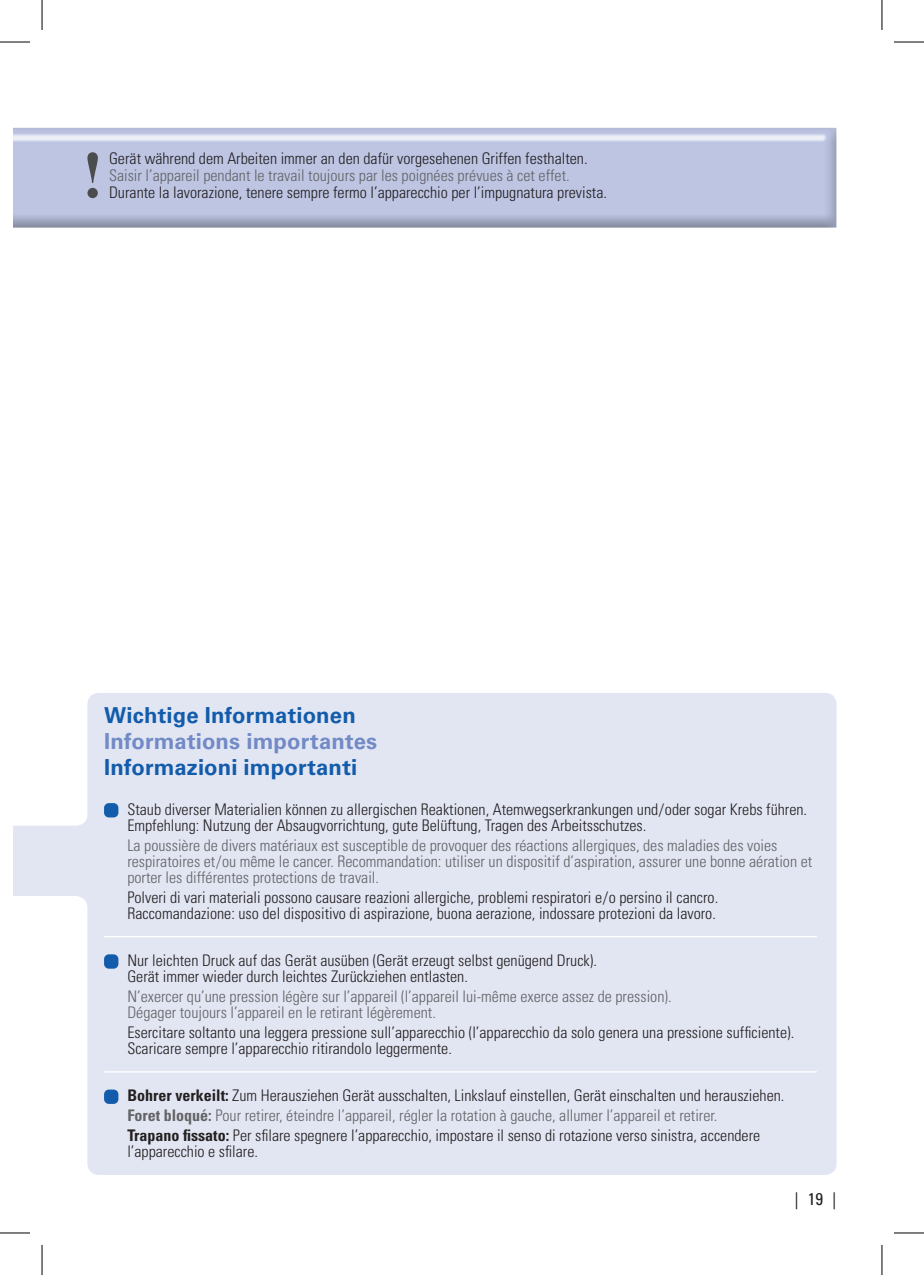
<style>
.page{position:relative;width:924px;height:1275px;background:#fff}
.page>*{position:absolute;margin:0;border:0;box-sizing:border-box;transform-origin:0 0}
.Lan_Kapiteltitel_Grü{font:700 22px "Univers LT Std";letter-spacing:.005em;color:#135cab}
.Lan_Kapiteltitel_Grü-2{font:700 22px "Univers LT Std";letter-spacing:.005em;color:#728ac5}
.t1{font:condensed 17px "Univers LT Std";color:#231f20}
.Lan_Infotext{font:300 condensed 16px/16px "Univers LT Std";color:#231f20}
.Lan_Infotext_grau{font:300 condensed 16px/16px "Univers LT Std";color:#636366}
.s1{font-weight:700}
</style>
<div class="page">
<div style="left:14px;top:126px;width:823px;height:388px;background:#231f20;opacity:.75"></div>
<svg style="left:14px;top:693px;width:822px;height:482px;background:#e4e7f3"></svg>
<div style="left:104px;top:803px;width:14px;height:14px;background:#135cab;border-radius:5px"></div>
<div style="left:104px;top:1089px;width:14px;height:15px;background:#135cab;border-radius:5px"></div>
<div style="left:104px;top:954px;width:14px;height:14px;background:#135cab;border-radius:5px"></div>
<hr style="left:104px;top:936px;width:712px;height:1px;background:#fff">
<hr style="left:104px;top:1071px;width:712px;height:1px;background:#fff">
<svg style="left:87px;top:152px;width:11px;height:46px"></svg>
<hr style="left:0;top:42px;width:30px;height:1px;background:#000">
<hr style="left:893px;top:42px;width:30px;height:1px;background:#000">
<hr style="left:0;top:1232px;width:30px;height:1px;background:#000">
<hr style="left:893px;top:1232px;width:30px;height:1px;background:#000">
<hr style="left:42px;top:0;width:1px;height:30px;background:#000">
<hr style="left:42px;top:1245px;width:1px;height:30px;background:#000">
<hr style="left:881px;top:0;width:1px;height:30px;background:#000">
<hr style="left:881px;top:1245px;width:1px;height:30px;background:#000">
<p class="Lan_Infotext" style="left:109px;top:150px;width:480px">Gerät während dem Arbeiten immer an den dafür vorgesehenen Griffen festhalten.</p>
<p class="Lan_Infotext_grau" style="left:109px;top:167px;width:462px">Saisir l’appareil pendant le travail toujours par les poignées prévues à cet effet.</p>
<p class="Lan_Infotext" style="left:109px;top:185px;width:499px">Durante la lavorazione, tenere sempre fermo l’apparecchio per l’impugnatura prevista.</p>
<p class="Lan_Kapiteltitel_Grü" style="left:104px;top:702px;width:253px">Wichtige Informationen</p>
<p class="Lan_Kapiteltitel_Grü-2" style="left:104px;top:728px;width:274px">Informations importantes</p>
<p class="Lan_Kapiteltitel_Grü" style="left:104px;top:754px;width:254px">Informazioni importanti</p>
<p class="Lan_Infotext" style="left:127px;top:801px;width:681px">Staub diverser Materialien können zu allergischen Reaktionen, Atemwegserkrankungen und/oder sogar Krebs führen.<br>Empfehlung: Nutzung der Absaugvorrichtung, gute Belüftung, Tragen des Arbeitsschutzes.</p>
<p class="Lan_Infotext_grau" style="left:127px;top:837px;width:686px">La poussière de divers matériaux est susceptible de provoquer des réactions allergiques, des maladies des voies respiratoires et/ou même le cancer. Recommandation: utiliser un dispositif d’aspiration, assurer une bonne aération et porter les différentes protections de travail.</p>
<p class="Lan_Infotext" style="left:127px;top:889px;width:592px">Polveri di vari materiali possono causare reazioni allergiche, problemi respiratori e/o persino il cancro.</p>
<p class="Lan_Infotext" style="left:127px;top:905px;width:590px">Raccomandazione: uso del dispositivo di aspirazione, buona aerazione, indossare protezioni da lavoro.</p>
<p class="Lan_Infotext" style="left:127px;top:952px;width:471px">Nur leichten Druck auf das Gerät ausüben (Gerät erzeugt selbst genügend Druck).</p>
<p class="Lan_Infotext" style="left:127px;top:968px;width:342px">Gerät immer wieder durch leichtes Zurückziehen entlasten.</p>
<p class="Lan_Infotext_grau" style="left:127px;top:988px;width:545px">N’exercer qu’une pression légère sur l’appareil (l’appareil lui-même exerce assez de pression).</p>
<p class="Lan_Infotext_grau" style="left:127px;top:1004px;width:310px">Dégager toujours l’appareil en le retirant légèrement.</p>
<p class="Lan_Infotext" style="left:127px;top:1024px;width:668px">Esercitare soltanto una leggera pressione sull’apparecchio (l’apparecchio da solo genera una pressione sufficiente).<br>Scaricare sempre l’apparecchio ritirandolo leggermente.</p>
<p class="Lan_Infotext" style="left:127px;top:1087px;width:658px"><span class="s1">Bohrer verkeilt:</span> Zum Herausziehen Gerät ausschalten, Linkslauf einstellen, Gerät einschalten und herausziehen.</p>
<p class="Lan_Infotext_grau" style="left:127px;top:1107px;width:591px"><span class="s1">Foret bloqué:</span> Pour retirer, éteindre l’appareil, régler la rotation à gauche, allumer l’appareil et retirer.</p>
<p class="Lan_Infotext" style="left:127px;top:1127px;width:634px"><span class="s1">Trapano fissato:</span> Per sfilare spegnere l’apparecchio, impostare il senso di rotazione verso sinistra, accendere l’apparecchio e sfilare.</p>
<p class="t1" style="left:794px;top:1188px;width:43px">|19|</p>
</div>
